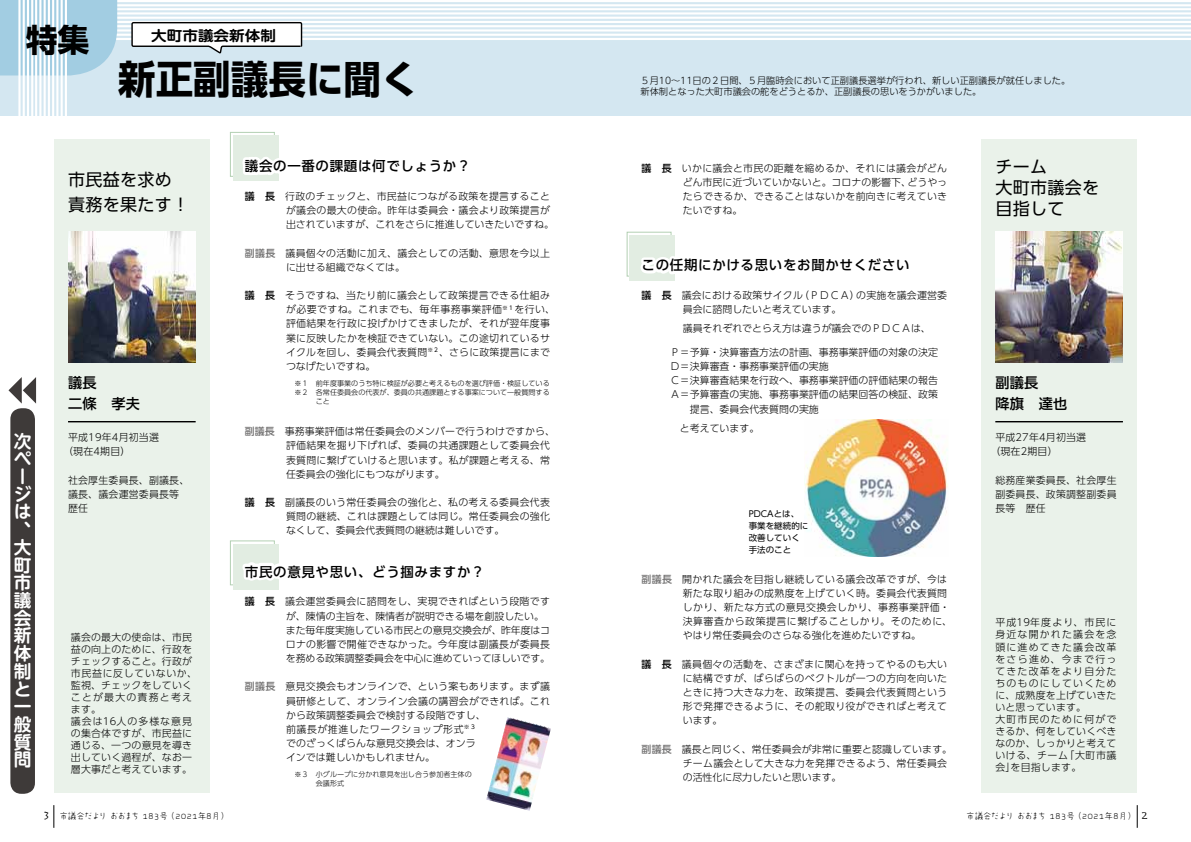
<style>
.page{position:relative;width:1191px;height:842px;background:#fff}
.page>*{position:absolute;margin:0;border:0;box-sizing:border-box;transform-origin:0 0}
.t1{font:700 39px "UD Shin Go Pro";color:#000;scale:.96 1}
.t2{font:700 31.9px "UD Shin Go Pro";color:#000}
.t3{font:700 17.7px/17.7px "UD Shin M Go Pro De";color:#fff;text-align:justify}
.t4{font:17px/21.3px "UD Shin Go Pro";letter-spacing:.02em;color:#000}
.t5{font:500 14.2px/21.3px "UD Shin Go Pro";letter-spacing:.02em;color:#000}
.t6{font:700 14.2px "UD Shin M Go Pro De";color:#000;scale:1.1 1}
.t7{font:500 13.5px "UD Shin Go Pro";letter-spacing:.05em;color:#000}
.t8{font:12px "Herculanum";color:#000}
.t9{font:300 9.9px/14.2px "UD Shin Go Pro";letter-spacing:.02em;color:#000}
.t10{font:300 9.9px/14.2px "UD Shin Go Pro";color:#000}
.t11{font:300 9.9px "UD Shin Go Pro";letter-spacing:.12em;color:#000}
.t12{font:300 9.9px "UD Shin Go Pro";letter-spacing:.04em;color:#000}
.t13{font:300 9.9px "UD Shin Go Pro";letter-spacing:.115em;color:#000}
.t14{font:300 9.9px "UD Shin Go Pro";letter-spacing:.135em;color:#000}
.t15{font:300 9.2px/11.3px "UD Shin Go Pro";color:#000}
.t16{font:300 8.5px "Haru Gaku Std";letter-spacing:-.05em;color:#000}
.t17{font:8.5px/12.1px "UD Shin Go Pro";color:#000}
.t18{font:300 8.5px "Haru Gaku Std";color:#000}
.t19{font:300 7.1px/9.2px "UD Shin Go Pro";color:#000}
.t20{font:5.8px "UD Shin Go Pro";color:#000}
.s1{font-weight:500}
.s2{font-weight:500;color:#727171}
</style>
<div class="page">
<svg style="left:1137px;top:805px;width:1px;height:23px"></svg>
<svg style="left:54px;top:805px;width:1px;height:23px"></svg>
<div style="left:10px;top:408px;width:25px;height:386px;background:#3e3a39;border-radius:11px"></div>
<div style="left:0;top:0;width:1191px;height:116px;background:#d4e7f1"></div>
<hr style="left:54px;top:8px;width:1137px;height:2px;background:#fff">
<hr style="left:54px;top:12px;width:1137px;height:3px;background:#fff">
<hr style="left:54px;top:17px;width:1137px;height:2px;background:#fff">
<hr style="left:54px;top:21px;width:1137px;height:2px;background:#fff">
<hr style="left:54px;top:0;width:1137px;height:2px;background:#fff">
<hr style="left:54px;top:4px;width:1137px;height:2px;background:#fff">
<hr style="left:54px;top:25px;width:1137px;height:2px;background:#fff">
<hr style="left:54px;top:29px;width:1137px;height:3px;background:#fff">
<hr style="left:54px;top:34px;width:1137px;height:2px;background:#fff">
<hr style="left:54px;top:38px;width:1137px;height:2px;background:#fff">
<div style="left:230px;top:132px;width:45px;height:45px;border:1px solid #b3d0b3"></div>
<div style="left:626px;top:232px;width:45px;height:45px;border:1px solid #b3d0b3"></div>
<div style="left:230px;top:540px;width:45px;height:45px;border:1px solid #b3d0b3"></div>
<div style="left:54px;top:139px;width:156px;height:653px;background:#eaf2ea"></div>
<div style="left:981px;top:139px;width:156px;height:653px;background:#eaf2ea"></div>
<div style="left:233px;top:135px;width:45px;height:46px;background:#e2ede2"></div>
<div style="left:629px;top:235px;width:46px;height:45px;background:#e2ede2"></div>
<div style="left:233px;top:544px;width:45px;height:45px;background:#e2ede2"></div>
<img style="left:805px;top:420px;width:143px;height:137px">
<svg style="left:242px;top:152px;width:37px;height:29px"></svg>
<svg style="left:242px;top:559px;width:37px;height:25px"></svg>
<svg style="left:640px;top:256px;width:35px;height:18px"></svg>
<hr style="left:68px;top:421px;width:128px;height:1px;background:#000">
<hr style="left:995px;top:421px;width:128px;height:1px;background:#000">
<img style="left:68px;top:232px;width:128px;height:130px">
<img style="left:995px;top:232px;width:128px;height:130px">
<img style="left:486px;top:717px;width:65px;height:94px">
<svg style="left:9px;top:377px;width:27px;height:27px"></svg>
<svg style="left:0;top:0;width:117px;height:75px;background:#a8d0e3"></svg>
<hr style="left:35px;top:0;width:2px;height:118px;background:#fff">
<hr style="left:39px;top:0;width:2px;height:118px;background:#fff">
<hr style="left:44px;top:0;width:2px;height:118px;background:#fff">
<hr style="left:48px;top:0;width:2px;height:118px;background:#fff">
<hr style="left:18px;top:0;width:3px;height:118px;background:#fff">
<hr style="left:23px;top:0;width:2px;height:118px;background:#fff">
<hr style="left:27px;top:0;width:2px;height:118px;background:#fff">
<hr style="left:31px;top:0;width:2px;height:118px;background:#fff">
<hr style="left:52px;top:0;width:2px;height:118px;background:#fff">
<hr style="left:56px;top:0;width:2px;height:118px;background:#fff">
<hr style="left:61px;top:0;width:2px;height:118px;background:#fff">
<hr style="left:65px;top:0;width:2px;height:118px;background:#fff">
<svg style="left:131px;top:22px;width:172px;height:32px"></svg>
<h2 class="t2" style="left:26px;top:14px;width:65px">特集</h2>
<h3 class="t6" style="left:151px;top:24px;width:115px">大町市議会新体制</h3>
<h1 class="t1" style="left:118px;top:47px;width:314px">新正副議長に聞く</h1>
<h3 class="t4" style="left:68px;top:167px;width:123px;line-height:24.8px">市民益を求め責務を果たす!</h3>
<h3 class="t3" style="left:14px;top:431px;width:19px;text-align:left">次ページは</h3>
<h3 class="t3" style="left:14px;top:520px;width:18px">、</h3>
<h3 class="t3" style="left:14px;top:537px;width:19px">大町市議会新体制と一般質問</h3>
<h3 class="t5" style="left:68px;top:372px;width:73px">議長<br>二條　孝夫</h3>
<p class="t9" style="left:63px;top:430px;width:97px;text-indent:5px">平成19年4月初当選（現在4期目(</p>
<p class="t9" style="left:68px;top:472px;width:123px">社会厚生委員長、副議長、議長、議会運営委員長等歴任</p>
<p class="t9" style="left:71px;top:630px;width:128px;line-height:12px">議会の最大の使命は、市民益の向上のために、行政をチェックすること。行政が市民益に反していないか、監視、チェックをしていくことが最大の責務と考えます。<br>議会は16人の多様な意見の集合体ですが、市民益に通じる、一つの意見を導き出していく過程が、なお一層大事だと考えています。</p>
<p class="t8" style="left:44px;top:807px;width:7px">3</p>
<p class="t16" style="left:59px;top:811px;width:110px">市議会だよりおおまち 183号</p>
<p class="t18" style="left:167px;top:811px;width:64px">（2021年8月）</p>
<h3 class="t7" style="left:245px;top:155px;width:227px">議会の一番の課題は何でしょうか?</h3>
<p class="t9" style="left:286px;top:189px;width:269px;text-indent:-41px"><span class="s1">議　長</span>　行政のチェックと、市民益につながる政策を提言することが議会の最大の使命。昨年は委員会・議会より政策提言が出されていますが、これをさらに推進していきたいですね。</p>
<p class="t9" style="left:286px;top:245px;width:265px;text-indent:-41px"><span class="s2">副議長</span>　議員個々の活動に加え、議会としての活動、意思を今以上に出せる組織でなくては。</p>
<p class="t9" style="left:514px;top:288px;width:42px;text-indent:-269px"><span class="s1">議　長</span>　そうですね、当たり前に議会として政策提言できる仕組みを行い、</p>
<p class="t12" style="left:286px;top:302px;width:217px">が必要ですね。これまでも、毎年事務事業評価</p>
<p class="t9" style="left:286px;top:316px;width:265px">評価結果を行政に投げかけてきましたが、それが翌年度事</p>
<p class="t9" style="left:286px;top:330px;width:265px">業に反映したかを検証できていない。この途切れているサ</p>
<p class="t9" style="left:433px;top:345px;width:118px">、<sup>２</sup> さらに政策提言にまで</p>
<p class="t20" style="left:502px;top:303px;width:13px">※１</p>
<p class="t9" style="left:286px;top:345px;width:143px">イクルを回し、委員会代表質問つなげたいですね。</p>
<p class="t19" style="left:294px;top:378px;width:257px">※１　前年度事業のうち特に検証が必要と考えるものを選び評価・検証している※２　各常任委員会の代表が、委員の共通課題とする事案について一般質問する</p>
<p class="t9" style="left:286px;top:424px;width:270px;text-indent:-41px"><span class="s2">副議長</span>　事務事業評価は常任委員会のメンバーで行うわけですから、評価結果を掘り下げれば、委員の共通課題として委員会代表質問に繋げていけると思います。私が課題と考える、常任委員会の強化にもつながります。</p>
<p class="t9" style="left:286px;top:495px;width:265px;text-align:justify;text-indent:-41px"><span class="s1">議　長</span>　副議長のいう常任委員会の強化と、私の考える委員会代表質問の継続、これは課題としては同じ。常任委員会の強化なくして、委員会代表質問の継続は難しいです。</p>
<h3 class="t7" style="left:245px;top:560px;width:241px">市民の意見や思い、どう掴みますか?</h3>
<p class="t10" style="left:286px;top:594px;width:266px;text-indent:-41px"><span class="s1">議　長</span>　議会運営委員会に諮問をし、実現できればという段階ですが、陳情の主旨を、陳情者が説明できる場を創設したい。また毎年度実施している市民との意見交換会が、昨年度はコロナの影響で開催できなかった。今年度は副議長が委員長を務める政策調整委員会を中心に進めていってほしいです。</p>
<p class="t9" style="left:286px;top:679px;width:265px;text-align:justify;text-indent:-41px"><span class="s2">副議長</span>　意見交換会もオンラインで、という案もあります。まず議員研修として、オンライン会議の講習会ができれば。これから政策調整委員会で検討する段階ですし、</p>
<p class="t20" style="left:464px;top:722px;width:13px">※３</p>
<p class="t20" style="left:427px;top:345px;width:7px">※</p>
<p class="t9" style="left:286px;top:722px;width:191px">前議長が推進したワークショップ形式でのざっくばらんな意見交換会は、オンラインでは難しいかもしれません。</p>
<p class="t19" style="left:294px;top:770px;width:179px">※３　小グループに分かれ意見を出し合う参加者主体の　　　会議形式</p>
<p class="t15" style="left:640px;top:74px;width:431px">５月10～11日の２日間、５月臨時会において正副議長選挙が行われ、新しい正副議長が就任しました。新体制となった大町市議会の舵をどうとるか、正副議長の思いをうかがいました。</p>
<p class="t9" style="left:641px;top:160px;width:307px;text-align:right"><span class="s1">議　長</span>　いかに議会と市民の距離を縮めるか、それには議会がどんどうやっ</p>
<p class="t9" style="left:683px;top:175px;width:266px">どん市民に近づいていかないと。コロナの影響下、<br>たらできるか、できることはないかを前向きに考えていきたいですね。</p>
<h3 class="t7" style="left:641px;top:254px;width:269px">この任期にかける思いをお聞かせください</h3>
<p class="t9" style="left:856px;top:288px;width:92px">の実施を議会運営委</p>
<p class="t10" style="left:683px;top:288px;width:160px;text-indent:-41px"><span class="s1">議　長</span>　議会における政策サイクル<br>員会に諮問したいと考えています。</p>
<p class="t10" style="left:683px;top:321px;width:250px">議員それぞれでとらえ方は違うが議会でのＰＤＣＡは、</p>
<p class="t10" style="left:670px;top:345px;width:269px">Ｐ＝予算・決算審査方法の計画、事務事業評価の対象の決定<br>Ｄ＝決算審査・事務事業評価の実施<br>Ｃ＝決算審査結果を行政へ、事務事業評価の評価結果の報告<br>Ａ＝予算審査の実施、事務事業評価の結果回答の検証、政策　　提言、委員会代表質問の実施</p>
<p class="t10" style="left:670px;top:420px;width:91px">　と考えています。</p>
<p class="t9" style="left:799px;top:288px;width:62px">（ＰＤＣＡ）</p>
<p class="t17" style="left:749px;top:507px;width:61px">PDCAとは、事業を継続的に改善していく手法のこと</p>
<p class="t9" style="left:683px;top:571px;width:271px;text-indent:-41px"><span class="s2">副議長</span>　開かれた議会を目指し継続している議会改革ですが、今は新たな取り組みの成熟度を上げていく時。委員会代表質問しかり、新たな方式の意見交換会しかり、事務事業評価・決算審査から政策提言に繋げることしかり。そのために、やはり常任委員会のさらなる強化を進めたいですね。</p>
<p class="t9" style="left:683px;top:656px;width:266px;text-align:justify;text-indent:-41px"><span class="s1">議　長</span>　議員個々の活動を、さまざまに関心を持ってやるのも大いに結構ですが、ばらばらのベクトルが一つの方向を向いたときに持つ大きな力を、政策提言、委員会代表質問という形で発揮できるように、その舵取り役ができればと考えています。</p>
<p class="t9" style="left:683px;top:741px;width:271px;text-indent:-41px"><span class="s2">副議長</span>　議長と同じく、常任委員会が非常に重要と認識しています。チーム議会として大きな力を発揮できるよう、常任委員会の活性化に尽力したいと思います。</p>
<h3 class="t4" style="left:995px;top:155px;width:105px">チーム<br>大町市議会を目指して</h3>
<h3 class="t5" style="left:995px;top:372px;width:73px">副議長<br>降旗　達也</h3>
<p class="t9" style="left:990px;top:430px;width:97px;text-indent:5px">平成27年4月初当選（現在2期目(</p>
<p class="t9" style="left:995px;top:472px;width:123px;text-align:justify">総務産業委員長、社会厚生副委員長、政策調整副委員長等　歴任</p>
<p class="t13" style="left:995px;top:615px;width:123px">平成19年度より、市民に</p>
<p class="t11" style="left:995px;top:627px;width:123px">身近な開かれた議会を念</p>
<p class="t11" style="left:995px;top:639px;width:123px">頭に進めてきた議会改革</p>
<p class="t14" style="left:995px;top:651px;width:123px">をさら進め、今まで行っ</p>
<p class="t11" style="left:995px;top:663px;width:123px">てきた改革をより自分た</p>
<p class="t11" style="left:995px;top:675px;width:123px">ちのものにしていくため</p>
<p class="t9" style="left:995px;top:687px;width:123px">に、成熟度を上げていきた</p>
<p class="t9" style="left:995px;top:699px;width:92px">いと思っています。</p>
<p class="t11" style="left:995px;top:711px;width:123px">大町市民のために何がで</p>
<p class="t9" style="left:995px;top:724px;width:123px">きるか、何をしていくべき</p>
<p class="t9" style="left:995px;top:736px;width:123px">なのか、しっかりと考えて</p>
<p class="t9" style="left:1064px;top:748px;width:54px">「大町市議</p>
<p class="t9" style="left:1010px;top:749px;width:72px;line-height:12px;text-indent:-15px">いける、チーム<br>を目指します。</p>
<p class="t9" style="left:995px;top:760px;width:22px">会」</p>
<p class="t16" style="left:966px;top:811px;width:110px">市議会だよりおおまち 183号</p>
<p class="t18" style="left:1073px;top:811px;width:64px">（2021年8月(</p>
<p class="t8" style="left:1141px;top:807px;width:8px">2</p>
</div>
